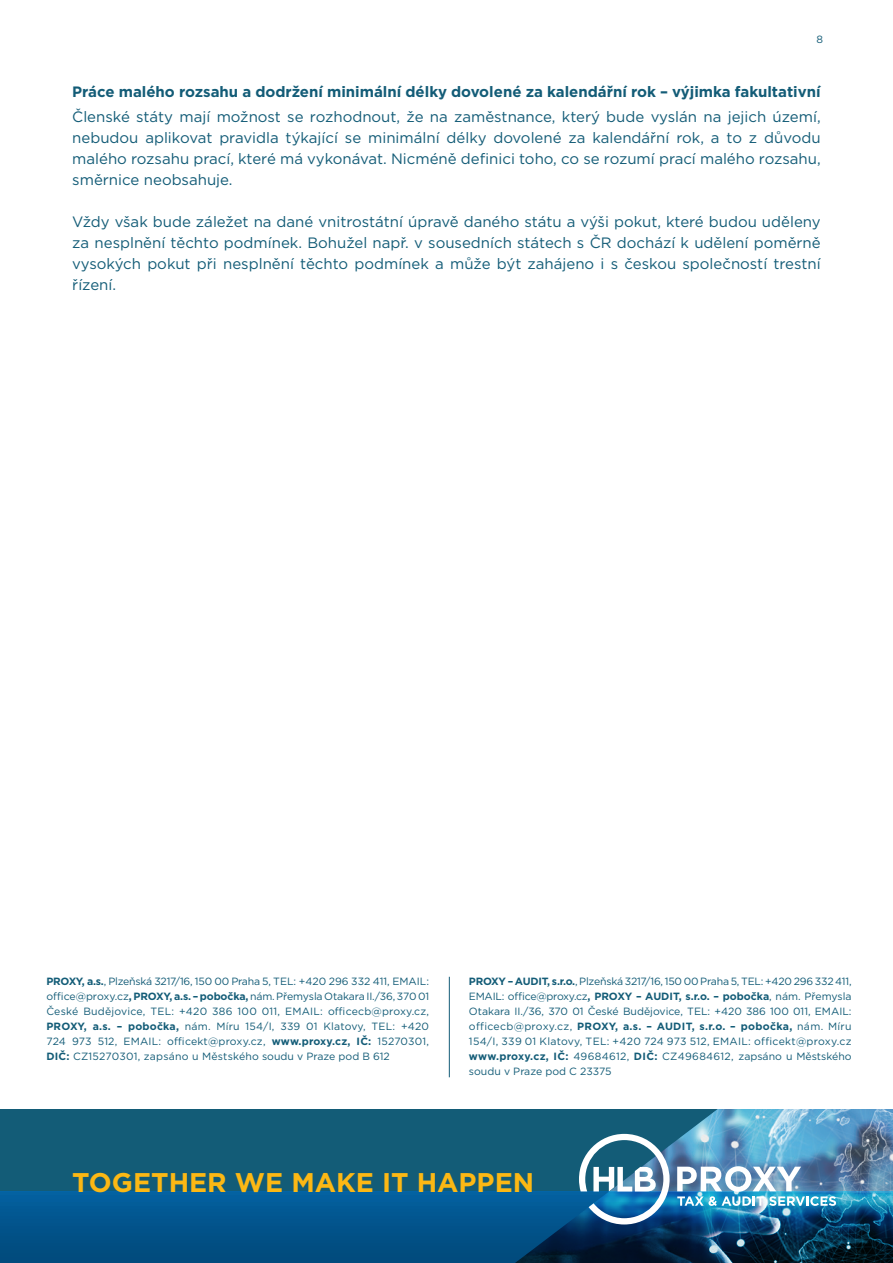
<style>
.page{position:relative;width:893px;height:1263px;background:#fff}
.page>*{position:absolute;margin:0;border:0;box-sizing:border-box;transform-origin:0 0}
.t1{font:700 27px "Gotham";color:#fcb814}
.t2{font:15px/21px "Gotham";color:#135c77;text-align:justify}
.t3{font:700 15px "Gotham";color:#135c77}
.t4{font:10.5px/15px "Gotham";color:#135c77;text-align:justify}
.s1{font-weight:700}
</style>
<div class="page">
<div style="left:0;top:1047px;width:893px;height:216px;background:#135c77"></div>
<svg style="left:0;top:1191px;width:893px;height:72px"></svg>
<svg style="left:609px;top:1108px;width:284px;height:85px"></svg>
<svg style="left:579px;top:1134px;width:91px;height:90px"></svg>
<img style="left:677px;top:1166px;width:159px;height:40px">
<div style="left:0;top:903px;width:893px;height:205px;background:#fff"></div>
<hr style="left:449px;top:977px;width:1px;height:100px;background:#135c77">
<p class="t4" style="left:816px;top:32px;width:8px">8</p>
<h2 class="t3" style="left:72px;top:82px;width:750px">Práce malého rozsahu a dodržení minimální délky dovolené za kalendářní rok – výjimka fakultativní</h2>
<p class="t2" style="left:72px;top:106px;width:750px">Členské státy mají možnost se rozhodnout, že na zaměstnance, který bude vyslán na jejich území, nebudou aplikovat pravidla týkající se minimální délky dovolené za kalendářní rok, a to z důvodu malého rozsahu prací, které má vykonávat. Nicméně definici toho, co se rozumí prací malého rozsahu, směrnice neobsahuje.</p>
<p class="t2" style="left:72px;top:211px;width:750px">Vždy však bude záležet na dané vnitrostátní úpravě daného státu a výši pokut, které budou uděleny za nesplnění těchto podmínek. Bohužel např. v sousedních státech s ČR dochází k udělení poměrně vysokých pokut při nesplnění těchto podmínek a může být zahájeno i s českou společností trestní řízení.</p>
<p class="t4" style="left:46px;top:974px;width:384px"><span class="s1">PROXY, a.s.</span>, Plzeňská 3217/16, 150 00 Praha 5, TEL: +420 296 332 411, EMAIL: office@proxy.cz<span class="s1">, PROXY, a.s. – pobočka,</span> nám. Přemysla Otakara II./36, 370 01<br>České Budějovice, TEL: +420 386 100 011, EMAIL: officecb@proxy.cz, <span class="s1">PROXY, a.s. – pobočka,</span> nám. Míru 154/I, 339 01 Klatovy, TEL: +420<br>724 973 512, EMAIL: officekt@proxy.cz, <span class="s1">www.proxy.cz, IČ:</span> 15270301, <span class="s1">DIČ:</span> CZ15270301, zapsáno u Městského soudu v Praze pod B 612</p>
<p class="t4" style="left:469px;top:974px;width:384px"><span class="s1">PROXY – AUDIT, s.r.o.</span>, Plzeňská 3217/16, 150 00 Praha 5, TEL: +420 296 332 411, EMAIL: office@proxy.cz<span class="s1">, PROXY – AUDIT, s.r.o. – pobočka</span>, nám. Přemysla Otakara II./36, 370 01 České Budějovice, TEL: +420 386 100 011, EMAIL: officecb@proxy.cz, <span class="s1">PROXY, a.s. – AUDIT, s.r.o. – pobočka,</span> nám. Míru 154/I, 339 01 Klatovy, TEL: +420 724 973 512, EMAIL: officekt@proxy.cz <span class="s1">www.proxy.cz, IČ:</span> 49684612, <span class="s1">DIČ:</span> CZ49684612, zapsáno u Městského soudu v Praze pod C 23375</p>
<h1 class="t1" style="left:72px;top:1164px;width:463px">TOGETHER WE MAKE IT HAPPEN</h1>
</div>
